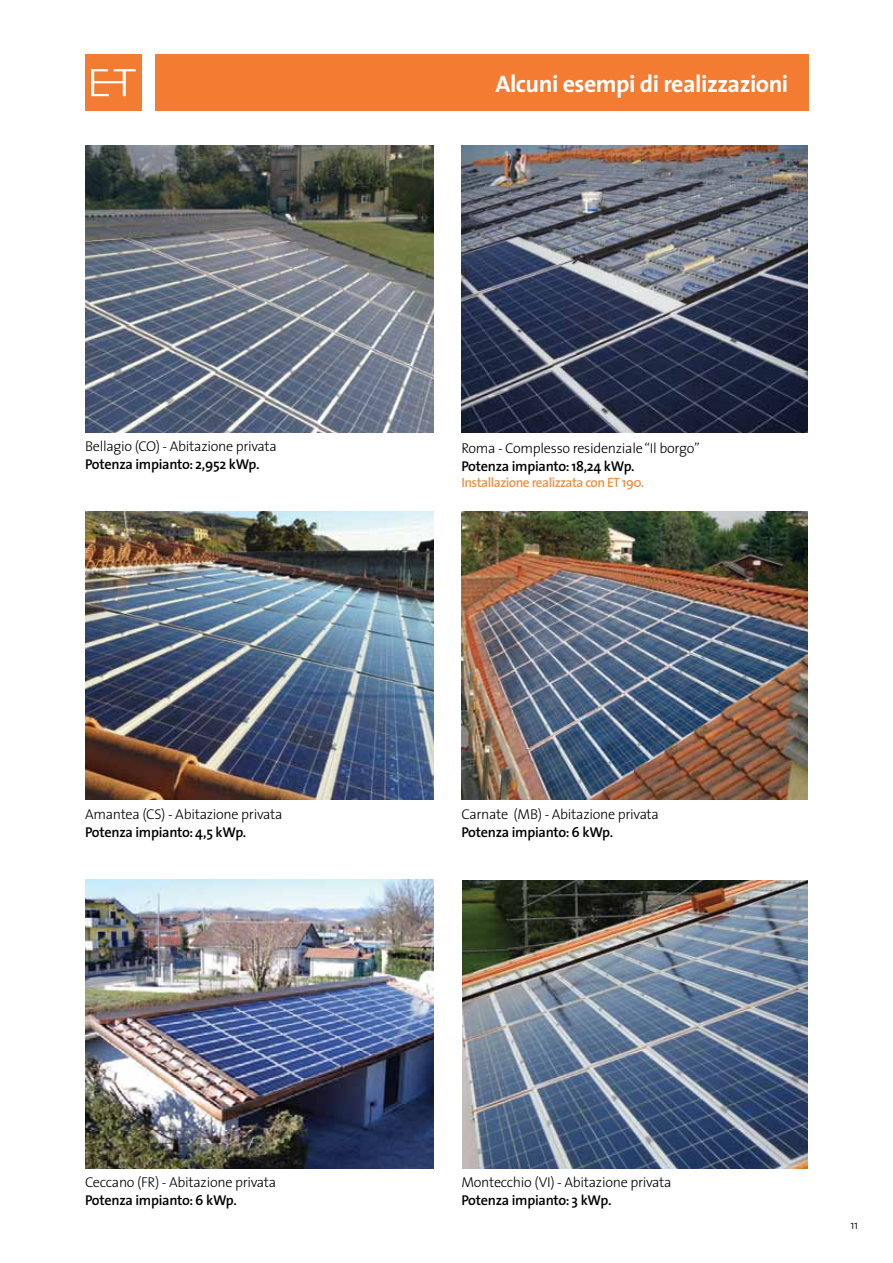
<style>
.page{position:relative;width:893px;height:1263px;background:#fff}
.page>*{position:absolute;margin:0;border:0;box-sizing:border-box;transform-origin:0 0}
.t1{font:700 24px "The Sans";letter-spacing:-.02em;color:#fff}
.t2{font:300 14.25px "The Sans";letter-spacing:-.02em;color:#000}
.t3{font:600 14.25px "The Sans";letter-spacing:-.02em;color:#000}
.t4{font:600 13.5px "The Sans";letter-spacing:-.04em;color:#eb9249}
.t5{font:300 12px "The Sans";color:#000}
</style>
<div class="page">
<div style="left:155px;top:54px;width:653px;height:57px;background:#f47b32"></div>
<img style="left:85px;top:146px;width:349px;height:286px">
<img style="left:461px;top:146px;width:347px;height:287px">
<img style="left:85px;top:511px;width:349px;height:288px">
<img style="left:461px;top:511px;width:347px;height:288px">
<img style="left:85px;top:880px;width:349px;height:288px">
<img style="left:463px;top:880px;width:344px;height:288px">
<div style="left:85px;top:54px;width:57px;height:57px;background:#f47b32"></div>
<svg style="left:91px;top:69px;width:45px;height:27px"></svg>
<h1 class="t1" style="left:495px;top:64px;width:294px">Alcuni esempi di realizzazioni</h1>
<p class="t2" style="left:85px;top:434px;width:193px">Bellagio (CO) - Abitazione privata</p>
<p class="t3" style="left:85px;top:452px;width:176px">Potenza impianto: 2,952 kWp.</p>
<p class="t2" style="left:461px;top:436px;width:240px">Roma - Complesso residenziale “Il borgo”</p>
<p class="t3" style="left:461px;top:454px;width:175px">Potenza impianto: 18,24 kWp.</p>
<p class="t4" style="left:461px;top:471px;width:184px">Installazione realizzata con ET 190.</p>
<p class="t2" style="left:85px;top:802px;width:199px">Amantea (CS) - Abitazione privata</p>
<p class="t3" style="left:85px;top:820px;width:163px">Potenza impianto: 4,5 kWp.</p>
<p class="t2" style="left:461px;top:802px;width:199px">Carnate (MB) - Abitazione privata</p>
<p class="t3" style="left:461px;top:820px;width:153px">Potenza impianto: 6 kWp.</p>
<p class="t2" style="left:85px;top:1170px;width:193px">Ceccano (FR) - Abitazione privata</p>
<p class="t3" style="left:85px;top:1188px;width:153px">Potenza impianto: 6 kWp.</p>
<p class="t2" style="left:461px;top:1170px;width:212px">Montecchio (VI) - Abitazione privata</p>
<p class="t3" style="left:461px;top:1188px;width:152px">Potenza impianto: 3 kWp.</p>
<p class="t5" style="left:850px;top:1215px;width:9px">11</p>
</div>
